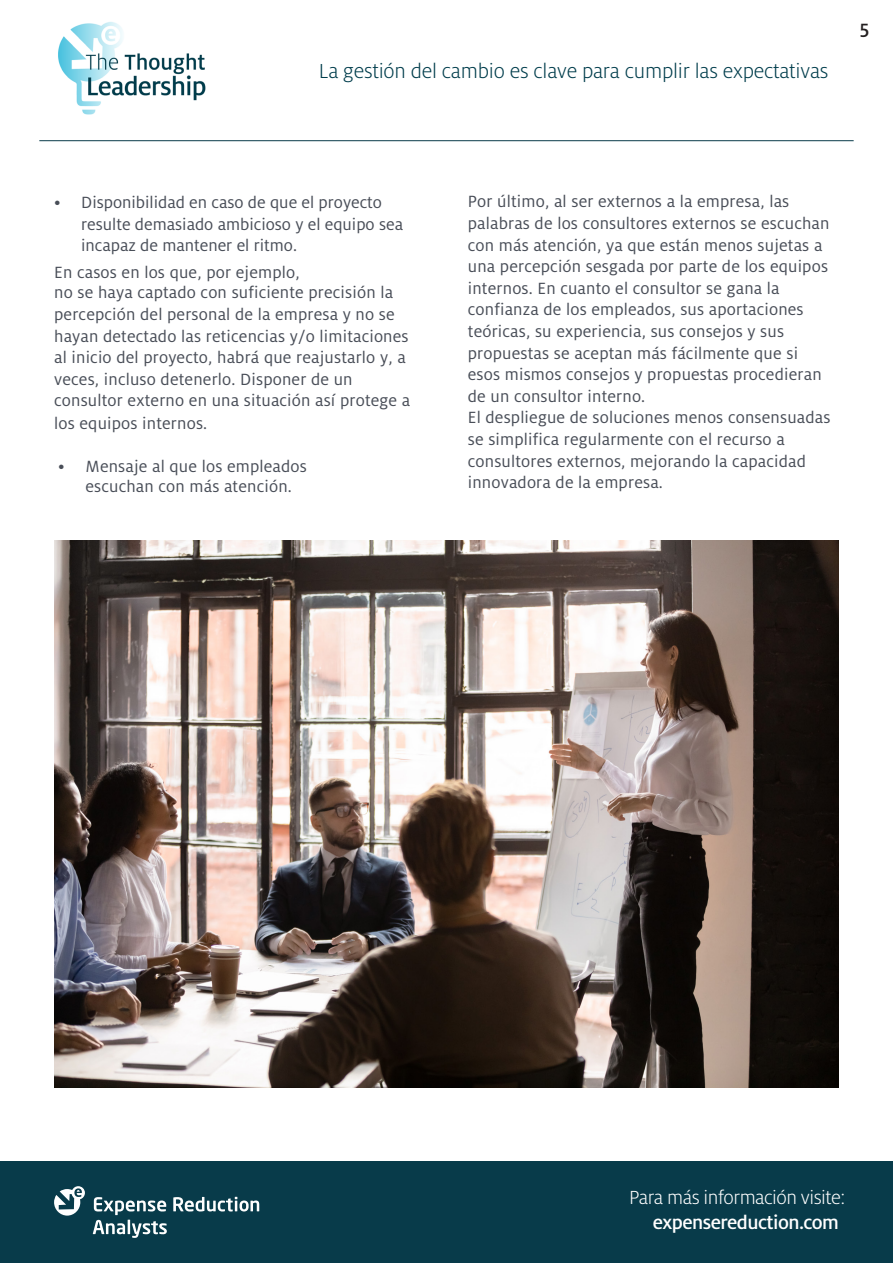
<style>
.page{position:relative;width:893px;height:1263px;background:#fff}
.page>*{position:absolute;margin:0;border:0;box-sizing:border-box;transform-origin:0 0}
.t1{font:300 22.5px "Milo OT";letter-spacing:-.01em;color:#003d4c}
.t2{font:300 21px "Milo OT";letter-spacing:-.025em;color:#fff}
.t3{font:500 21px "Milo OT";letter-spacing:-.025em;color:#fff}
.t4{font:500 21px "Milo OT";color:#231f20}
.t5{font:18px/21.6px "Milo Pro";letter-spacing:.01em;color:#494e58}
</style>
<div class="page">
<img style="left:58px;top:22px;width:148px;height:93px">
<hr style="left:39px;top:140px;width:815px;height:1px;background:#083b4a">
<div style="left:0;top:1161px;width:893px;height:102px;background:#083b4a"></div>
<svg style="left:173px;top:1197px;width:86px;height:14px"></svg>
<svg style="left:93px;top:1197px;width:74px;height:41px"></svg>
<svg style="left:54px;top:1186px;width:31px;height:29px"></svg>
<img style="left:54px;top:540px;width:785px;height:547px">
<p class="t1" style="left:319px;top:57px;width:511px">La gestión del cambio es clave para cumplir las expectativas</p>
<p class="t4" style="left:859px;top:15px;width:11px">5</p>
<p class="t5" style="left:81px;top:192px;width:323px;text-indent:-27px">• Disponibilidad en caso de que el proyecto resulte demasiado ambicioso y el equipo sea incapaz de mantener el ritmo.</p>
<p class="t5" style="left:54px;top:261px;width:358px">En casos en los que, por ejemplo,<br>no se haya captado con suficiente precisión la percepción del personal de la empresa y no se hayan detectado las reticencias y/o limitaciones al inicio del proyecto, habrá que reajustarlo y, a veces, incluso detenerlo. Disponer de un consultor externo en una situación así protege a los equipos internos.</p>
<p class="t5" style="left:85px;top:456px;width:223px;line-height:20.7px;text-indent:-27px">• Mensaje al que los empleados escuchan con más atención.</p>
<p class="t5" style="left:468px;top:190px;width:364px">Por último, al ser externos a la empresa, las palabras de los consultores externos se escuchan con más atención, ya que están menos sujetas a una percepción sesgada por parte de los equipos internos. En cuanto el consultor se gana la confianza de los empleados, sus aportaciones teóricas, su experiencia, sus consejos y sus propuestas se aceptan más fácilmente que si esos mismos consejos y propuestas procedieran de un consultor interno.<br>El despliegue de soluciones menos consensuadas se simplifica regularmente con el recurso a consultores externos, mejorando la capacidad innovadora de la empresa.</p>
<p class="t2" style="left:629px;top:1184px;width:218px">Para más información visite:</p>
<p class="t3" style="left:653px;top:1210px;width:188px">expensereduction.com</p>
</div>
